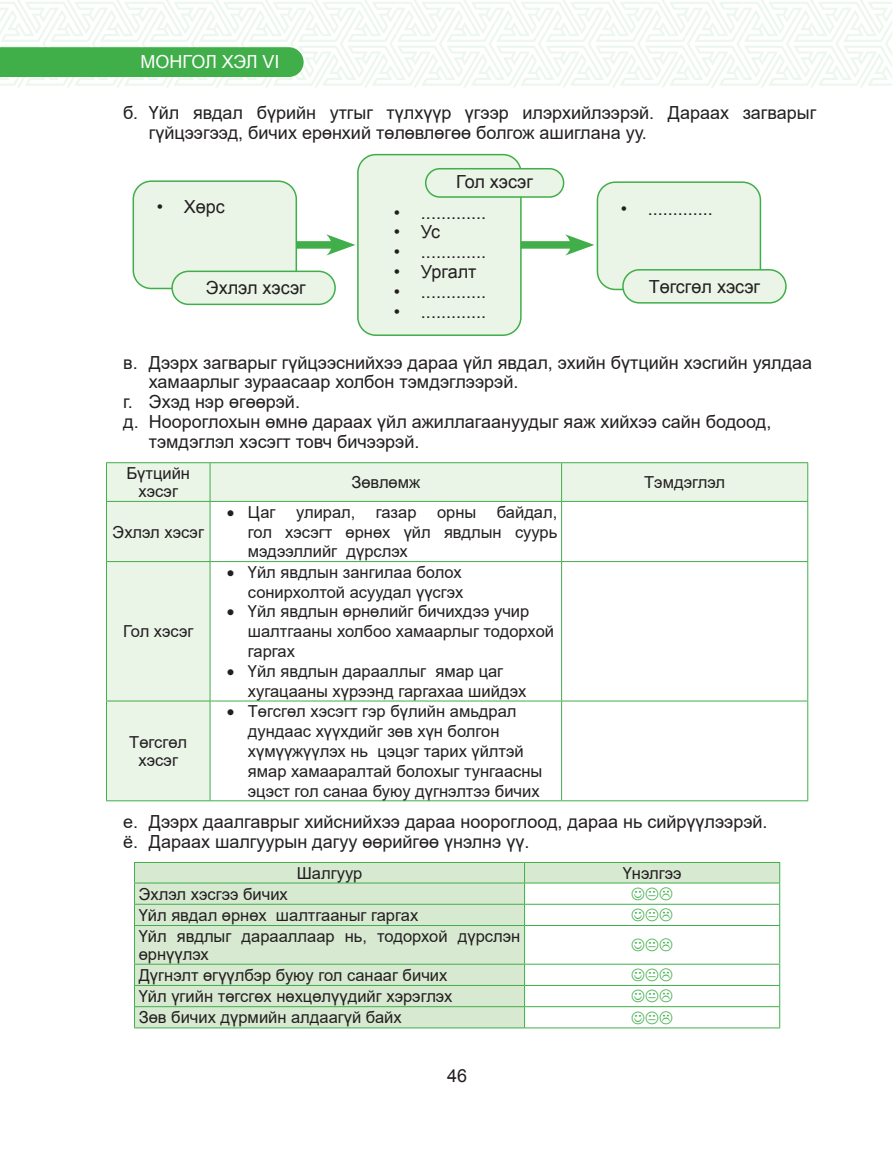
<style>
.page{position:relative;width:893px;height:1149px;background:#fff}
.page>*{position:absolute;margin:0;border:0;box-sizing:border-box;transform-origin:0 0}
.t1{font:18px/19.8px "Arial";color:#231f20}
.t2{font:18px "MAK Arial";color:#231f20}
.t3{font:18px "MAK Arial";letter-spacing:-.005em;color:#fff}
.t4{font:16.5px/19.8px "Arial";color:#231f20}
.s1{font-style:italic}
</style>
<div class="page">
<svg style="left:0;top:0;width:892px;height:87px"></svg>
<div style="left:133px;top:181px;width:163px;height:107px;background:#eaf4e7;border-radius:18px"></div>
<div style="left:133px;top:180px;width:164px;height:109px;border:2px solid #40ae49;border-radius:18px"></div>
<div style="left:172px;top:271px;width:163px;height:33px;background:#eaf4e7;border-radius:17px"></div>
<div style="left:171px;top:270px;width:165px;height:35px;border:2px solid #40ae49;border-radius:17px"></div>
<div style="left:358px;top:154px;width:163px;height:181px;background:#eaf4e7;border-radius:18px"></div>
<div style="left:357px;top:154px;width:165px;height:182px;border:2px solid #40ae49;border-radius:18px"></div>
<div style="left:426px;top:169px;width:138px;height:28px;background:#eaf4e7;border-radius:14px"></div>
<div style="left:425px;top:168px;width:139px;height:30px;border:2px solid #40ae49;border-radius:14px"></div>
<div style="left:597px;top:182px;width:163px;height:107px;background:#eaf4e7;border-radius:18px"></div>
<div style="left:597px;top:181px;width:164px;height:109px;border:2px solid #40ae49;border-radius:18px"></div>
<div style="left:623px;top:270px;width:163px;height:33px;background:#eaf4e7;border-radius:17px"></div>
<div style="left:622px;top:269px;width:165px;height:34px;border:2px solid #40ae49;border-radius:17px"></div>
<div style="left:296px;top:241px;width:42px;height:7px;background:#40ae49"></div>
<svg style="left:326px;top:234px;width:29px;height:21px"></svg>
<div style="left:521px;top:241px;width:56px;height:7px;background:#40ae49"></div>
<svg style="left:565px;top:234px;width:29px;height:21px"></svg>
<svg style="left:107px;top:463px;width:700px;height:337px"></svg>
<hr style="left:106px;top:462px;width:104px;height:1px;background:#40ae49">
<hr style="left:106px;top:463px;width:1px;height:38px;background:#40ae49">
<hr style="left:210px;top:462px;width:352px;height:1px;background:#40ae49">
<hr style="left:210px;top:463px;width:1px;height:38px;background:#40ae49">
<hr style="left:562px;top:462px;width:246px;height:1px;background:#40ae49">
<hr style="left:561px;top:463px;width:1px;height:38px;background:#40ae49">
<hr style="left:807px;top:463px;width:1px;height:38px;background:#40ae49">
<hr style="left:106px;top:501px;width:104px;height:1px;background:#40ae49">
<hr style="left:106px;top:501px;width:1px;height:60px;background:#40ae49">
<hr style="left:210px;top:501px;width:352px;height:1px;background:#40ae49">
<hr style="left:210px;top:501px;width:1px;height:60px;background:#40ae49">
<hr style="left:562px;top:501px;width:246px;height:1px;background:#40ae49">
<hr style="left:561px;top:501px;width:1px;height:60px;background:#40ae49">
<hr style="left:807px;top:501px;width:1px;height:60px;background:#40ae49">
<hr style="left:106px;top:561px;width:104px;height:1px;background:#40ae49">
<hr style="left:106px;top:561px;width:1px;height:139px;background:#40ae49">
<hr style="left:210px;top:561px;width:352px;height:1px;background:#40ae49">
<hr style="left:210px;top:561px;width:1px;height:139px;background:#40ae49">
<hr style="left:562px;top:561px;width:246px;height:1px;background:#40ae49">
<hr style="left:561px;top:561px;width:1px;height:139px;background:#40ae49">
<hr style="left:807px;top:561px;width:1px;height:139px;background:#40ae49">
<hr style="left:106px;top:700px;width:104px;height:1px;background:#40ae49">
<hr style="left:106px;top:701px;width:1px;height:99px;background:#40ae49">
<hr style="left:210px;top:700px;width:352px;height:1px;background:#40ae49">
<hr style="left:210px;top:701px;width:1px;height:99px;background:#40ae49">
<hr style="left:562px;top:700px;width:246px;height:1px;background:#40ae49">
<hr style="left:561px;top:701px;width:1px;height:99px;background:#40ae49">
<hr style="left:807px;top:701px;width:1px;height:99px;background:#40ae49">
<hr style="left:106px;top:800px;width:104px;height:1px;background:#40ae49">
<hr style="left:210px;top:800px;width:352px;height:1px;background:#40ae49">
<hr style="left:562px;top:800px;width:246px;height:1px;background:#40ae49">
<svg style="left:135px;top:862px;width:644px;height:165px;fill:#d8e9d2"></svg>
<hr style="left:134px;top:861px;width:391px;height:1px;background:#40ae49">
<hr style="left:525px;top:861px;width:255px;height:1px;background:#40ae49">
<hr style="left:134px;top:882px;width:391px;height:1px;background:#40ae49">
<hr style="left:525px;top:882px;width:255px;height:1px;background:#40ae49">
<hr style="left:134px;top:903px;width:391px;height:1px;background:#40ae49">
<svg style="left:134px;top:862px;width:1px;height:62px"></svg>
<hr style="left:525px;top:903px;width:255px;height:1px;background:#40ae49">
<svg style="left:524px;top:862px;width:1px;height:62px"></svg>
<svg style="left:779px;top:862px;width:1px;height:62px"></svg>
<hr style="left:134px;top:924px;width:391px;height:1px;background:#40ae49">
<hr style="left:134px;top:925px;width:1px;height:38px;background:#40ae49">
<hr style="left:525px;top:924px;width:255px;height:1px;background:#40ae49">
<hr style="left:524px;top:925px;width:1px;height:38px;background:#40ae49">
<hr style="left:779px;top:925px;width:1px;height:38px;background:#40ae49">
<hr style="left:134px;top:963px;width:391px;height:1px;background:#40ae49">
<hr style="left:525px;top:963px;width:255px;height:1px;background:#40ae49">
<hr style="left:134px;top:984px;width:391px;height:1px;background:#40ae49">
<hr style="left:525px;top:984px;width:255px;height:1px;background:#40ae49">
<hr style="left:134px;top:1005px;width:391px;height:1px;background:#40ae49">
<svg style="left:134px;top:964px;width:1px;height:63px"></svg>
<hr style="left:525px;top:1005px;width:255px;height:1px;background:#40ae49">
<svg style="left:524px;top:964px;width:1px;height:63px"></svg>
<svg style="left:779px;top:964px;width:1px;height:63px"></svg>
<hr style="left:134px;top:1027px;width:391px;height:1px;background:#40ae49">
<hr style="left:525px;top:1027px;width:255px;height:1px;background:#40ae49">
<svg style="left:632px;top:887px;width:40px;height:13px"></svg>
<svg style="left:632px;top:908px;width:40px;height:13px"></svg>
<svg style="left:632px;top:938px;width:40px;height:13px"></svg>
<svg style="left:632px;top:968px;width:40px;height:13px"></svg>
<svg style="left:632px;top:989px;width:40px;height:13px"></svg>
<svg style="left:632px;top:1010px;width:40px;height:13px"></svg>
<p class="t3" style="left:141px;top:55px;width:140px">МОНГОЛ ХЭЛ VI</p>
<p class="t1" style="left:149px;top:103px;width:669px;text-indent:-26px">б<span class="s1">.</span> Үйл явдал бүрийн утгыг түлхүүр үгээр илэрхийлээрэй. Дараах загварыг гүйцээгээд, бичих ерөнхий төлөвлөгөө болгож ашиглана уу.</p>
<p class="t2" style="left:157px;top:200px;width:70px">• Хөрс</p>
<p class="t2" style="left:206px;top:281px;width:101px">Эхлэл хэсэг</p>
<p class="t2" style="left:456px;top:175px;width:78px">Гол хэсэг</p>
<p class="t2" style="left:394px;top:205px;width:94px">• .............</p>
<p class="t2" style="left:394px;top:225px;width:48px">• Ус</p>
<p class="t2" style="left:394px;top:245px;width:94px">• .............</p>
<p class="t2" style="left:394px;top:265px;width:84px">• Ургалт</p>
<p class="t2" style="left:394px;top:284px;width:94px">• .............</p>
<p class="t2" style="left:394px;top:304px;width:94px">• .............</p>
<p class="t2" style="left:621px;top:201px;width:94px">• .............</p>
<p class="t2" style="left:649px;top:279px;width:113px">Төгсгөл хэсэг</p>
<p class="t1" style="left:123px;top:352px;width:690px">в. Дээрх загварыг гүйцээснийхээ дараа үйл явдал, эхийн бүтцийн хэсгийн уялдаа</p>
<p class="t1" style="left:149px;top:372px;width:371px">хамаарлыг зураасаар холбон тэмдэглээрэй.</p>
<p class="t1" style="left:123px;top:392px;width:178px">г. Эхэд нэр өгөөрэй.</p>
<p class="t1" style="left:123px;top:411px;width:650px">д. Ноороглохын өмнө дараах үйл ажиллагаануудыг яаж хийхээ сайн бодоод,</p>
<p class="t1" style="left:149px;top:431px;width:272px">тэмдэглэл хэсэгт товч бичээрэй.</p>
<p class="t4" style="left:126px;top:464px;width:65px;line-height:18.1px;text-align:center">Бүтцийн хэсэг</p>
<p class="t4" style="left:351px;top:472px;width:70px">Зөвлөмж</p>
<p class="t4" style="left:644px;top:472px;width:83px">Тэмдэглэл</p>
<p class="t4" style="left:112px;top:521px;width:93px">Эхлэл хэсэг</p>
<p class="t4" style="left:248px;top:501px;width:311px;text-align:justify;text-indent:-21px">• Цаг улирал, газар орны байдал, гол хэсэгт өрнөх үйл явдлын суурь мэдээллийг дүрслэх</p>
<p class="t4" style="left:123px;top:621px;width:72px">Гол хэсэг</p>
<p class="t4" style="left:227px;top:562px;width:238px;text-align:right">• Үйл явдлын зангилаа болох сонирхолтой асуудал үүсгэх</p>
<p class="t4" style="left:248px;top:601px;width:308px;text-indent:-21px">• Үйл явдлын өрнөлийг бичихдээ учир шалтгааны холбоо хамаарлыг тодорхой гаргах</p>
<p class="t4" style="left:248px;top:661px;width:280px;text-indent:-21px">• Үйл явдлын дарааллыг ямар цаг хугацааны хүрээнд гаргахаа шийдэх</p>
<p class="t4" style="left:248px;top:701px;width:296px;text-indent:-21px">• Төгсгөл хэсэгт гэр бүлийн амьдрал дундаас хүүхдийг зөв хүн болгон хүмүүжүүлэх нь цэцэг тарих үйлтэй ямар хамааралтай болохыг тунгаасны эцэст гол санаа буюу дүгнэлтээ бичих</p>
<p class="t1" style="left:123px;top:811px;width:646px">е. Дээрх даалгаврыг хийснийхээ дараа ноороглоод, дараа нь сийрүүлээрэй. ё. Дараах шалгуурын дагуу өөрийгөө үнэлнэ үү.</p>
<p class="t4" style="left:297px;top:862px;width:67px">Шалгуур</p>
<p class="t4" style="left:623px;top:862px;width:60px">Үнэлгээ</p>
<p class="t4" style="left:139px;top:882px;width:383px;line-height:21px">Эхлэл хэсгээ бичих<br>Үйл явдал өрнөх шалтгааныг гаргах<br>Үйл явдлыг дарааллаар нь, тодорхой дүрслэн</p>
<p class="t4" style="left:139px;top:943px;width:315px;line-height:21.1px">өрнүүлэх<br>Дүгнэлт өгүүлбэр буюу гол санааг бичих<br>Үйл үгийн төгсгөх нөхцөлүүдийг хэрэглэх<br>Зөв бичих дүрмийн алдаагүй байх</p>
<p class="t4" style="left:129px;top:732px;width:59px;line-height:18.1px;text-align:center">Төгсгөл хэсэг</p>
<p class="t2" style="left:447px;top:1068px;width:22px">46</p>
</div>
